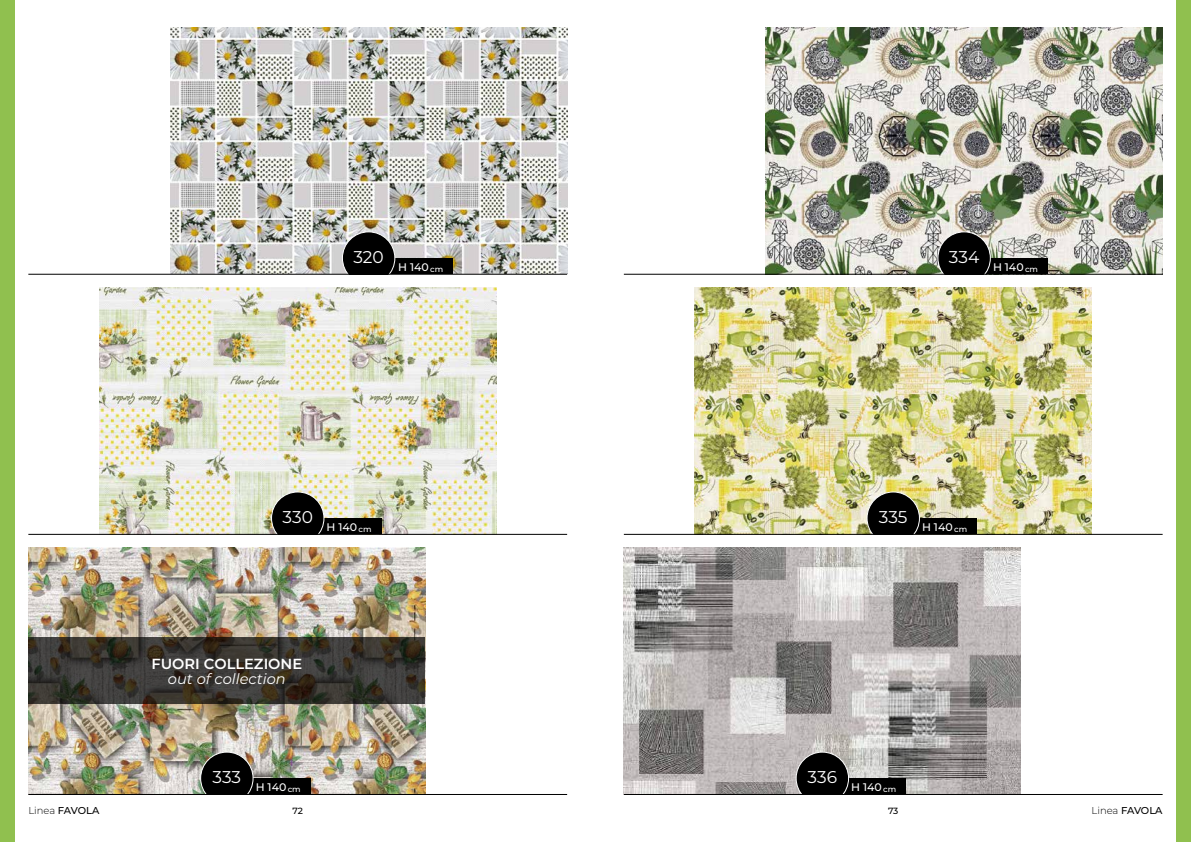
<style>
.page{position:relative;width:1191px;height:842px;background:#fff}
.page>*{position:absolute;margin:0;border:0;box-sizing:border-box;transform-origin:0 0}
.t1{font:17px "Montserrat";letter-spacing:-.005em;color:#fff}
.t2{font:600 14.6px "Montserrat";color:#fff}
.t3{font:italic 14.6px "Montserrat";color:#fff}
.t4{font:500 11px "Montserrat";color:#fff}
.t5{font:500 10px "Montserrat";letter-spacing:-.02em;color:#000}
.t6{font:500 9px "Montserrat";color:#000}
.s1{font-weight:300}
</style>
<div class="page">
<img style="left:170px;top:27px;width:397px;height:247px">
<div style="left:388px;top:258px;width:65px;height:16px;background:#000"></div>
<svg style="left:342px;top:231px;width:53px;height:43px"></svg>
<img style="left:28px;top:548px;width:397px;height:246px">
<div style="left:246px;top:778px;width:64px;height:16px;background:#000"></div>
<svg style="left:200px;top:752px;width:53px;height:42px"></svg>
<img style="left:99px;top:287px;width:397px;height:247px">
<div style="left:317px;top:518px;width:64px;height:16px;background:#000"></div>
<svg style="left:271px;top:491px;width:53px;height:43px"></svg>
<img style="left:765px;top:27px;width:397px;height:247px">
<div style="left:983px;top:258px;width:64px;height:16px;background:#000"></div>
<svg style="left:937px;top:231px;width:53px;height:43px"></svg>
<hr style="left:28px;top:534px;width:539px;height:1px;background:#000">
<hr style="left:28px;top:794px;width:539px;height:1px;background:#000">
<hr style="left:28px;top:274px;width:539px;height:1px;background:#000">
<img style="left:694px;top:287px;width:397px;height:247px">
<div style="left:912px;top:518px;width:65px;height:16px;background:#000"></div>
<svg style="left:866px;top:491px;width:54px;height:43px"></svg>
<img style="left:624px;top:548px;width:396px;height:246px">
<div style="left:841px;top:778px;width:65px;height:16px;background:#000"></div>
<svg style="left:795px;top:752px;width:54px;height:42px"></svg>
<hr style="left:624px;top:534px;width:538px;height:1px;background:#000">
<hr style="left:624px;top:794px;width:538px;height:1px;background:#000">
<hr style="left:624px;top:274px;width:538px;height:1px;background:#000">
<div style="left:0;top:0;width:14px;height:842px;background:#90c04f"></div>
<div style="left:1176px;top:0;width:15px;height:842px;background:#90c04f"></div>
<svg style="left:28px;top:638px;width:397px;height:66px"></svg>
<h1 class="t1" style="left:353px;top:245px;width:32px">320</h1>
<p class="t4" style="left:398px;top:259px;width:47px">H 140 <sub>cm</sub></p>
<h1 class="t1" style="left:949px;top:245px;width:32px">334</h1>
<p class="t4" style="left:993px;top:259px;width:47px">H 140 <sub>cm</sub></p>
<p class="t5" style="left:28px;top:803px;width:72px"><span class="s1">Linea</span> FAVOLA</p>
<h1 class="t1" style="left:282px;top:505px;width:32px">330</h1>
<p class="t4" style="left:326px;top:519px;width:47px">H 140 <sub>cm</sub></p>
<h1 class="t1" style="left:879px;top:505px;width:30px">335</h1>
<p class="t4" style="left:922px;top:519px;width:47px">H 140 <sub>cm</sub></p>
<h2 class="t2" style="left:151px;top:654px;width:152px">FUORI COLLEZIONE</h2>
<h2 class="t3" style="left:168px;top:669px;width:119px">out of collection</h2>
<h1 class="t1" style="left:212px;top:765px;width:30px">333</h1>
<p class="t4" style="left:256px;top:779px;width:47px">H 140 <sub>cm</sub></p>
<h1 class="t1" style="left:807px;top:765px;width:31px">336</h1>
<p class="t4" style="left:851px;top:779px;width:47px">H 140 <sub>cm</sub></p>
<p class="t6" style="left:292px;top:804px;width:12px">72</p>
<p class="t6" style="left:888px;top:804px;width:12px">73</p>
<p class="t5" style="left:1091px;top:803px;width:72px"><span class="s1">Linea</span> FAVOLA</p>
</div>
